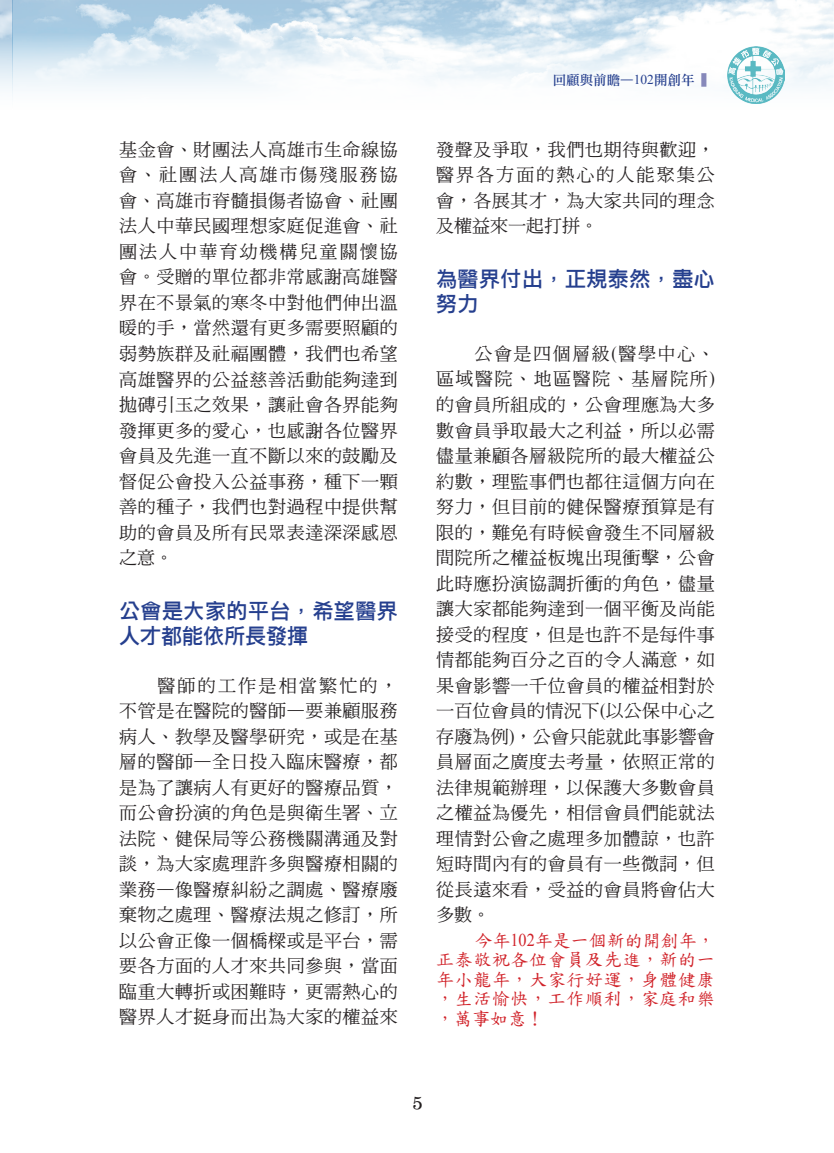
<style>
.page{position:relative;width:834px;height:1153px;background:#fff}
.page>*{position:absolute;margin:0;border:0;box-sizing:border-box;transform-origin:0 0}
.t1{font:21px/25.5px "DF Li Hei W5 WIN BF";letter-spacing:.02em;color:#253f8e}
.t2{font:18px/25.5px "DF Ming W5 WIN BF";letter-spacing:.035em;color:#231f20;text-align:justify}
.t3{font:18px/19.5px "DF Kai Shu SB Estd BF";letter-spacing:.035em;color:#d1232a;text-align:justify}
.t4{font:16.5px "DF Li Song W7 WINP BF";color:#231f20}
.t5{font:13.5px "DF Li Song W5 WIN BF";color:#253f8e}
.s1{font-family:"Times New Roman"}
.s2{color:#8688ba}
</style>
<div class="page">
<img style="left:0;top:0;width:833px;height:104px">
<img style="left:727px;top:46px;width:57px;height:57px">
<p class="t2" style="left:119px;top:137px;width:280px">基金會、財團法人高雄市生命線協會、社團法人高雄市傷殘服務協會、高雄市脊髓損傷者協會、社團法人中華民國理想家庭促進會、社團法人中華育幼機構兒童關懷協會。受贈的單位都非常感謝高雄醫界在不景氣的寒冬中對他們伸出溫暖的手，當然還有更多需要照顧的弱勢族群及社福團體，我們也希望高雄醫界的公益慈善活動能夠達到拋磚引玉之效果，讓社會各界能夠發揮更多的愛心，也感謝各位醫界會員及先進一直不斷以來的鼓勵及督促公會投入公益事務，種下一顆善的種子，我們也對過程中提供幫助的會員及所有民眾表達深深感恩之意。</p>
<p class="t1" style="left:119px;top:597px;width:280px">公會是大家的平台，希望醫界人才都能依所長發揮</p>
<p class="t2" style="left:119px;top:672px;width:280px;text-indent:38px">醫師的工作是相當繁忙的，不管是在醫院的醫師—要兼顧服務病人、教學及醫學研究，或是在基層的醫師—全日投入臨床醫療，都是為了讓病人有更好的醫療品質，而公會扮演的角色是與衛生署、立法院、健保局等公務機關溝通及對談，為大家處理許多與醫療相關的業務—像醫療糾紛之調處、醫療廢棄物之處理、醫療法規之修訂，所以公會正像一個橋樑或是平台，需要各方面的人才來共同參與，當面臨重大轉折或困難時，更需熱心的醫界人才挺身而出為大家的權益來</p>
<p class="t5" style="left:552px;top:73px;width:163px">回顧與前瞻—<span class="s1">102</span>開創年 <span class="s2">▍</span></p>
<p class="t2" style="left:436px;top:137px;width:280px">發聲及爭取，我們也期待與歡迎，醫界各方面的熱心的人能聚集公會，各展其才，為大家共同的理念及權益來一起打拼。</p>
<p class="t1" style="left:436px;top:266px;width:280px">為醫界付出，正規泰然，盡心努力</p>
<p class="t2" style="left:436px;top:341px;width:280px;text-indent:38px">公會是四個層級<span class="s1">(</span>醫學中心、區域醫院、地區醫院、基層院所<span class="s1">)</span>的會員所組成的，公會理應為大多數會員爭取最大之利益，所以必需儘量兼顧各層級院所的最大權益公約數，理監事們也都往這個方向在努力，但目前的健保醫療預算是有限的，難免有時候會發生不同層級間院所之權益板塊出現衝擊，公會此時應扮演協調折衝的角色，儘量讓大家都能夠達到一個平衡及尚能接受的程度，但是也許不是每件事情都能夠百分之百的令人滿意，如果會影響一千位會員的權益相對於一百位會員的情況下<span class="s1">(</span>以公保中心之存廢為例<span class="s1">)</span>，公會只能就此事影響會員層面之廣度去考量，依照正常的法律規範辦理，以保護大多數會員之權益為優先，相信會員們能就法理情對公會之處理多加體諒，也許短時間內有的會員有一些微詞，但從長遠來看，受益的會員將會佔大多數。</p>
<p class="t3" style="left:436px;top:930px;width:280px;text-indent:38px">今年<span class="s1">102</span>年是一個新的開創年，正泰敬祝各位會員及先進，新的一年小龍年，大家行好運，身體健康，生活愉快，工作順利，家庭和樂，萬事如意！</p>
<p class="t4" style="left:413px;top:1094px;width:11px">5</p>
</div>
